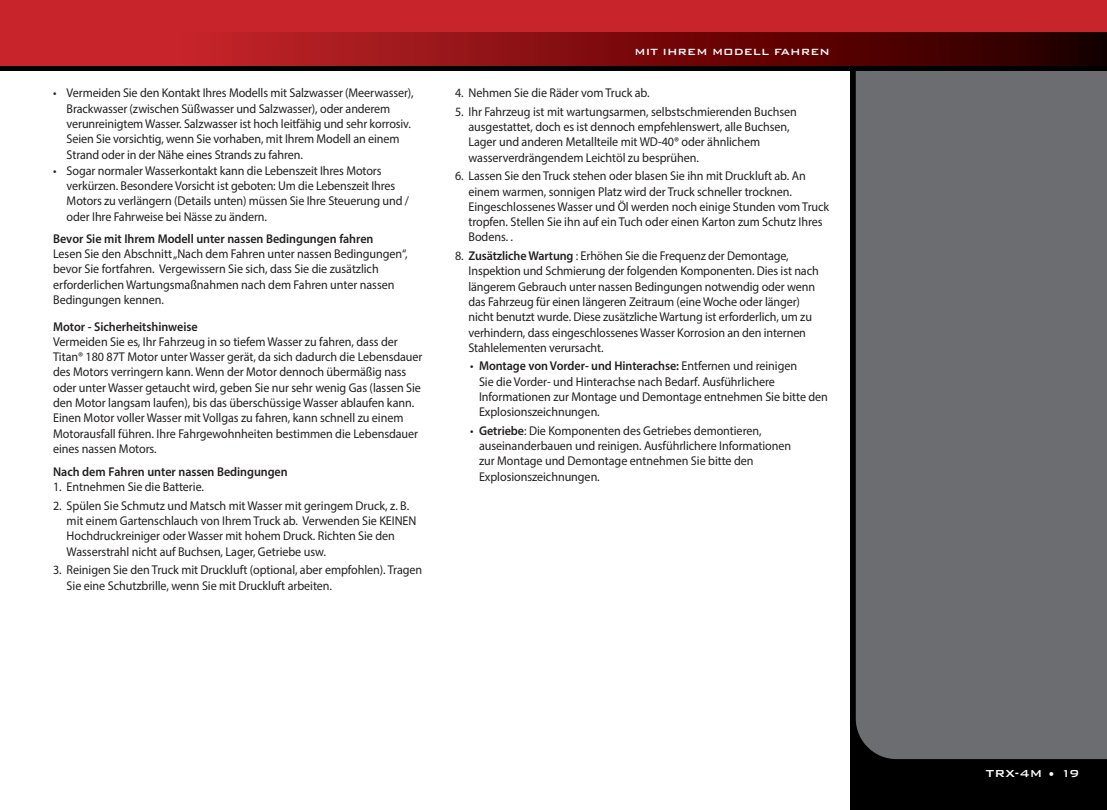
<style>
.page{position:relative;width:1107px;height:810px;background:#fff}
.page>*{position:absolute;margin:0;border:0;box-sizing:border-box;transform-origin:0 0}
.t1{font:500 13.5px "Bank Gothic BT";color:#fff}
.t2{font:12.75px/15.3px "Myriad Pro";letter-spacing:-.005em;color:#231f20;scale:.95 1}
.t3{font:600 12.75px "Myriad Pro";letter-spacing:-.005em;color:#231f20;scale:.95 1}
.t4{font:500 12px "Bank Gothic BT";color:#fff}
.s1{font-weight:600}
</style>
<div class="page">
<div style="left:850px;top:13px;width:257px;height:797px;background:#000"></div>
<div style="left:856px;top:71px;width:251px;height:688px;background:#6c6d70"></div>
<div style="left:0;top:0;width:1107px;height:70px;background:#000"></div>
<div style="left:0;top:0;width:1107px;height:51px;background:#c8242b"></div>
<svg style="left:0;top:32px;width:1107px;height:34px;background:#831013"></svg>
<p class="t2" style="left:67px;top:85px;width:367px;text-indent:-14px">• Vermeiden Sie den Kontakt Ihres Modells mit Salzwasser (Meerwasser), Brackwasser (zwischen Süßwasser und Salzwasser), oder anderem verunreinigtem Wasser. Salzwasser ist hoch leitfähig und sehr korrosiv.<br>Seien Sie vorsichtig, wenn Sie vorhaben, mit Ihrem Modell an einem Strand oder in der Nähe eines Strands zu fahren.</p>
<p class="t2" style="left:67px;top:163px;width:362px;text-indent:-14px">• Sogar normaler Wasserkontakt kann die Lebenszeit Ihres Motors verkürzen. Besondere Vorsicht ist geboten: Um die Lebenszeit Ihres Motors zu verlängern (Details unten) müssen Sie Ihre Steuerung und / oder Ihre Fahrweise bei Nässe zu ändern.</p>
<p class="t3" style="left:53px;top:230px;width:339px">Bevor Sie mit Ihrem Modell unter nassen Bedingungen fahren</p>
<p class="t2" style="left:53px;top:246px;width:375px">Lesen Sie den Abschnitt „Nach dem Fahren unter nassen Bedingungen“, bevor Sie fortfahren. Vergewissern Sie sich, dass Sie die zusätzlich erforderlichen Wartungsmaßnahmen nach dem Fahren unter nassen Bedingungen kennen.</p>
<p class="t3" style="left:53px;top:318px;width:154px">Motor - Sicherheitshinweise</p>
<p class="t2" style="left:53px;top:334px;width:390px">Vermeiden Sie es, Ihr Fahrzeug in so tiefem Wasser zu fahren, dass der Titan® 180 87T Motor unter Wasser gerät, da sich dadurch die Lebensdauer des Motors verringern kann. Wenn der Motor dennoch übermäßig nass oder unter Wasser getaucht wird, geben Sie nur sehr wenig Gas (lassen Sie den Motor langsam laufen), bis das überschüssige Wasser ablaufen kann.<br>Einen Motor voller Wasser mit Vollgas zu fahren, kann schnell zu einem Motorausfall führen. Ihre Fahrgewohnheiten bestimmen die Lebensdauer eines nassen Motors.</p>
<p class="t3" style="left:53px;top:464px;width:248px">Nach dem Fahren unter nassen Bedingungen</p>
<p class="t2" style="left:53px;top:479px;width:160px">1. Entnehmen Sie die Batterie.</p>
<p class="t2" style="left:67px;top:498px;width:370px;text-indent:-14px">2. Spülen Sie Schmutz und Matsch mit Wasser mit geringem Druck, z. B. mit einem Gartenschlauch von Ihrem Truck ab. Verwenden Sie KEINEN Hochdruckreiniger oder Wasser mit hohem Druck. Richten Sie den Wasserstrahl nicht auf Buchsen, Lager, Getriebe usw.</p>
<p class="t2" style="left:67px;top:562px;width:376px;text-indent:-14px">3. Reinigen Sie den Truck mit Druckluft (optional, aber empfohlen). Tragen<br>Sie eine Schutzbrille, wenn Sie mit Druckluft arbeiten.</p>
<p class="t4" style="left:635px;top:45px;width:197px">MIT IHREM MODELL FAHREN</p>
<p class="t2" style="left:455px;top:85px;width:206px">4. Nehmen Sie die Räder vom Truck ab.</p>
<p class="t2" style="left:469px;top:104px;width:347px;text-indent:-14px">5. Ihr Fahrzeug ist mit wartungsarmen, selbstschmierenden Buchsen ausgestattet, doch es ist dennoch empfehlenswert, alle Buchsen, Lager und anderen Metallteile mit WD-40® oder ähnlichem wasserverdrängendem Leichtöl zu besprühen.</p>
<p class="t2" style="left:469px;top:168px;width:381px;text-indent:-14px">6. Lassen Sie den Truck stehen oder blasen Sie ihn mit Druckluft ab. An einem warmen, sonnigen Platz wird der Truck schneller trocknen.<br>Eingeschlossenes Wasser und Öl werden noch einige Stunden vom Truck tropfen. Stellen Sie ihn auf ein Tuch oder einen Karton zum Schutz Ihres Bodens. .</p>
<p class="t2" style="left:469px;top:248px;width:370px;text-indent:-14px">8. <span class="s1">Zusätzliche Wartung</span> : Erhöhen Sie die Frequenz der Demontage, Inspektion und Schmierung der folgenden Komponenten. Dies ist nach längerem Gebrauch unter nassen Bedingungen notwendig oder wenn das Fahrzeug für einen längeren Zeitraum (eine Woche oder länger) nicht benutzt wurde. Diese zusätzliche Wartung ist erforderlich, um zu verhindern, dass eingeschlossenes Wasser Korrosion an den internen Stahlelementen verursacht.</p>
<p class="t2" style="left:479px;top:358px;width:369px;text-indent:-9px">• <span class="s1">Montage von Vorder- und Hinterachse:</span> Entfernen und reinigen<br>Sie die Vorder- und Hinterachse nach Bedarf. Ausführlichere Informationen zur Montage und Demontage entnehmen Sie bitte den Explosionszeichnungen.</p>
<p class="t2" style="left:479px;top:423px;width:330px;text-indent:-9px">• <span class="s1">Getriebe</span>: Die Komponenten des Getriebes demontieren, auseinanderbauen und reinigen. Ausführlichere Informationen zur Montage und Demontage entnehmen Sie bitte den Explosionszeichnungen.</p>
<p class="t1" style="left:986px;top:767px;width:95px">TRX-4M • 19</p>
</div>
